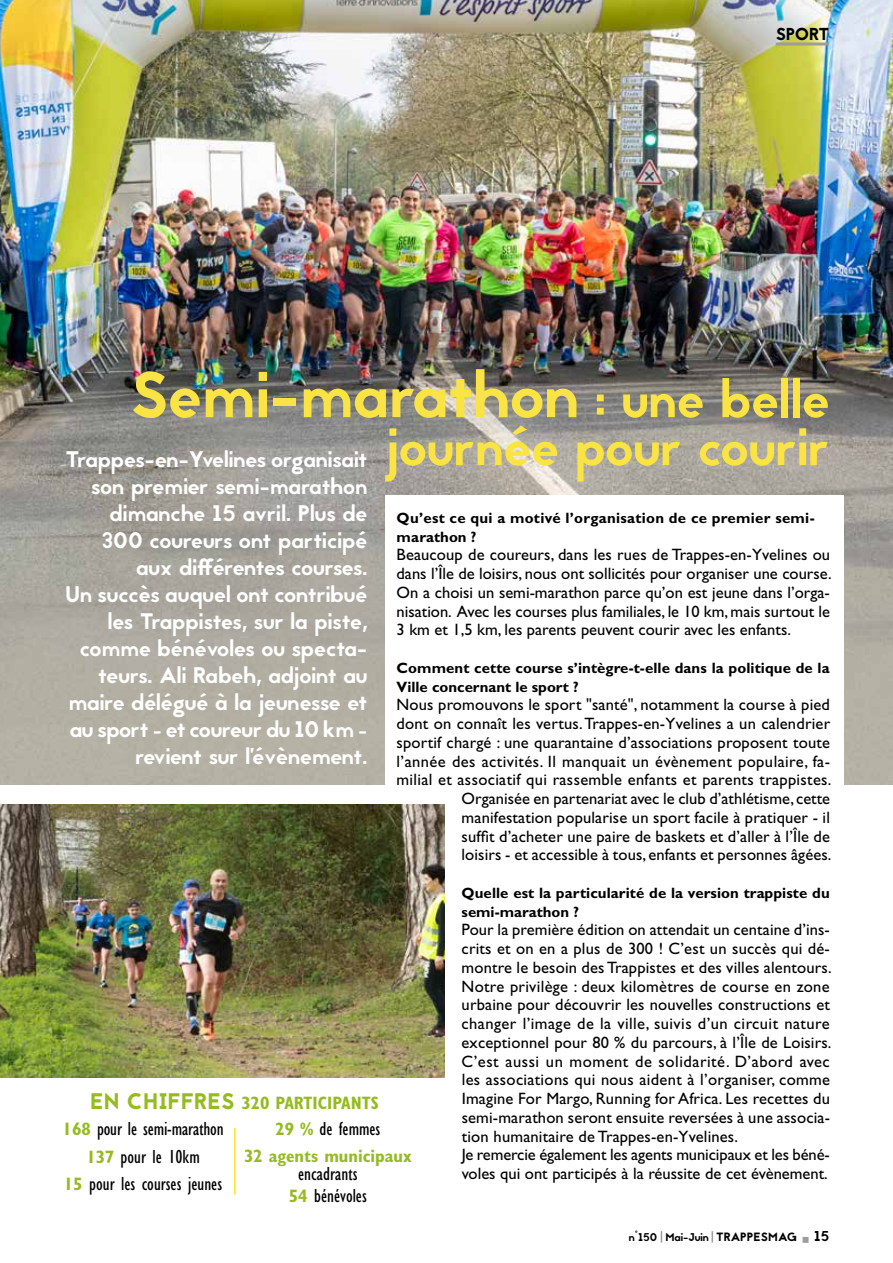
<style>
.page{position:relative;width:893px;height:1263px;background:#fff}
.page>*{position:absolute;margin:0;border:0;box-sizing:border-box;transform-origin:0 0}
.t1{font:64.5px "Jaapokki";color:#fae445}
.t2{font:52.5px "Jaapokki";color:#fae445}
.t3{font:22.5px/27px "Jaapokki";color:#fff;text-align:right}
.t4{font:condensed 19.5px/27.6px "Gill Sans Std";color:#000;text-align:center}
.t5{font:700 condensed 18px "Gill Sans Std";color:#95bb20}
.t6{font:17.25px "Jaapokki";letter-spacing:-.015em;color:#000}
.t7{font:16.5px/18.8px "Gill Sans Std";letter-spacing:.01em;color:#000;text-align:justify}
.t8{font:700 15px/18.8px "Gill Sans Std";letter-spacing:.005em;color:#000}
.t9{font:11.25px "Jaapokki";color:#000}
.s1{font-size:52.5px}
.s2{font-size:19.5px}
.s3{font-family:"Jaapokki";font-weight:400;font-stretch:normal;font-size:22.5px}
.s4{font-weight:700;font-size:18px;color:#95bb20}
.s5{font-size:12px}
.s6{font-size:14.25px}
</style>
<div class="page">
<img style="left:0;top:0;width:893px;height:784px">
<hr style="left:776px;top:43px;width:53px;height:3px;background:#9d9d9c">
<div style="left:385px;top:496px;width:458px;height:609px;background:#fff"></div>
<div style="left:606px;top:495px;width:237px;height:704px;background:#fff"></div>
<img style="left:0;top:805px;width:445px;height:272px">
<hr style="left:234px;top:1128px;width:2px;height:66px;background:#ffe41b">
<p class="t6" style="left:776px;top:22px;width:55px">SPORT</p>
<h1 class="t1" style="left:130px;top:350px;width:701px">Semi-marathon <span class="s1">: une belle</span></h1>
<h3 class="t3" style="left:66px;top:446px;width:303px">Trappes-en-Yvelines organisait</h3>
<h2 class="t2" style="left:384px;top:410px;width:447px">journée pour courir</h2>
<p class="t3" style="left:66px;top:473px;width:303px">son premier semi-marathon dimanche 15 avril. Plus de<br>300 coureurs ont participé aux différentes courses.<br>Un succès auquel ont contribué les Trappistes, sur la piste, comme bénévoles ou specta&shy;teurs. Ali Rabeh, adjoint au maire délégué à la jeunesse et au sport <span class="s2">-</span> et coureur du 10 km <span class="s2">- </span>revient sur l’évènement.</p>
<p class="t8" style="left:397px;top:508px;width:420px">Qu’est ce qui a motivé l’organisation de ce premier semi&shy;marathon ?</p>
<p class="t7" style="left:397px;top:545px;width:437px">Beaucoup de coureurs, dans les rues de Trappes-en-Yvelines ou dans l’Île de loisirs, nous ont sollicités pour organiser une course.<br>On a choisi un semi-marathon parce qu’on est jeune dans l’orga&shy;nisation. Avec les courses plus familiales, le 10 km, mais surtout le 3 km et 1,5 km, les parents peuvent courir avec les enfants.</p>
<p class="t8" style="left:397px;top:658px;width:435px">Comment cette course s’intègre-t-elle dans la politique de la<br>Ville concernant le sport ?</p>
<p class="t7" style="left:397px;top:695px;width:436px;text-align:right">Nous promouvons le sport "santé", notamment la course à pied dont on connaît les vertus. Trappes-en-Yvelines a un calendrier sportif chargé : une quarantaine d’associations proposent toute l’année des activités. Il manquait un évènement populaire, fa&shy;milial et associatif qui rassemble enfants et parents trappistes.<br>Organisée en partenariat avec le club d’athlétisme, cette manifestation popularise un sport facile à pratiquer - il<br>suffit d’acheter une paire de baskets et d’aller à l’Île de<br>loisirs - et accessible à tous, enfants et personnes âgées.</p>
<p class="t8" style="left:462px;top:883px;width:370px">Quelle est la particularité de la version trappiste du semi-marathon ?</p>
<p class="t7" style="left:462px;top:920px;width:371px;text-align:left">Pour la première édition on attendait un centaine d’ins&shy;crits et on en a plus de 300 ! C’est un succès qui dé&shy;montre le besoin des Trappistes et des villes alentours.<br>Notre privilège : deux kilomètres de course en zone urbaine pour découvrir les nouvelles constructions et changer l’image de la ville, suivis d’un circuit nature exceptionnel pour 80 % du parcours, à l’Île de Loisirs.<br>C’est aussi un moment de solidarité. D’abord avec les associations qui nous aident à l’organiser, comme Imagine For Margo, Running for Africa. Les recettes du semi-marathon seront ensuite reversées à une associa&shy;tion humanitaire de Trappes-en-Yvelines.<br>Je remercie également les agents municipaux et les béné&shy;voles qui ont participés à la réussite de cet évènement.</p>
<p class="t5" style="left:90px;top:1092px;width:290px"><span class="s3">EN CHIFFRES</span> 320 PARTICIPANTS</p>
<p class="t4" style="left:63px;top:1115px;width:162px"><span class="s4">168</span> pour le semi-marathon<br><span class="s4">137</span> pour le 10km<br><span class="s4">15</span> pour les courses jeunes</p>
<p class="t4" style="left:275px;top:1115px;width:107px"><span class="s4">29 %</span> de femmes</p>
<p class="t5" style="left:244px;top:1145px;width:169px">32 agents municipaux</p>
<p class="t4" style="left:289px;top:1163px;width:80px;line-height:22.5px">encadrants<br><span class="s4">54</span> bénévoles</p>
<p class="t9" style="left:629px;top:1229px;width:202px">n°150 Mai-Juin <span class="s5">TRAPPESMAG</span> <span class="s6">15</span></p>
</div>
